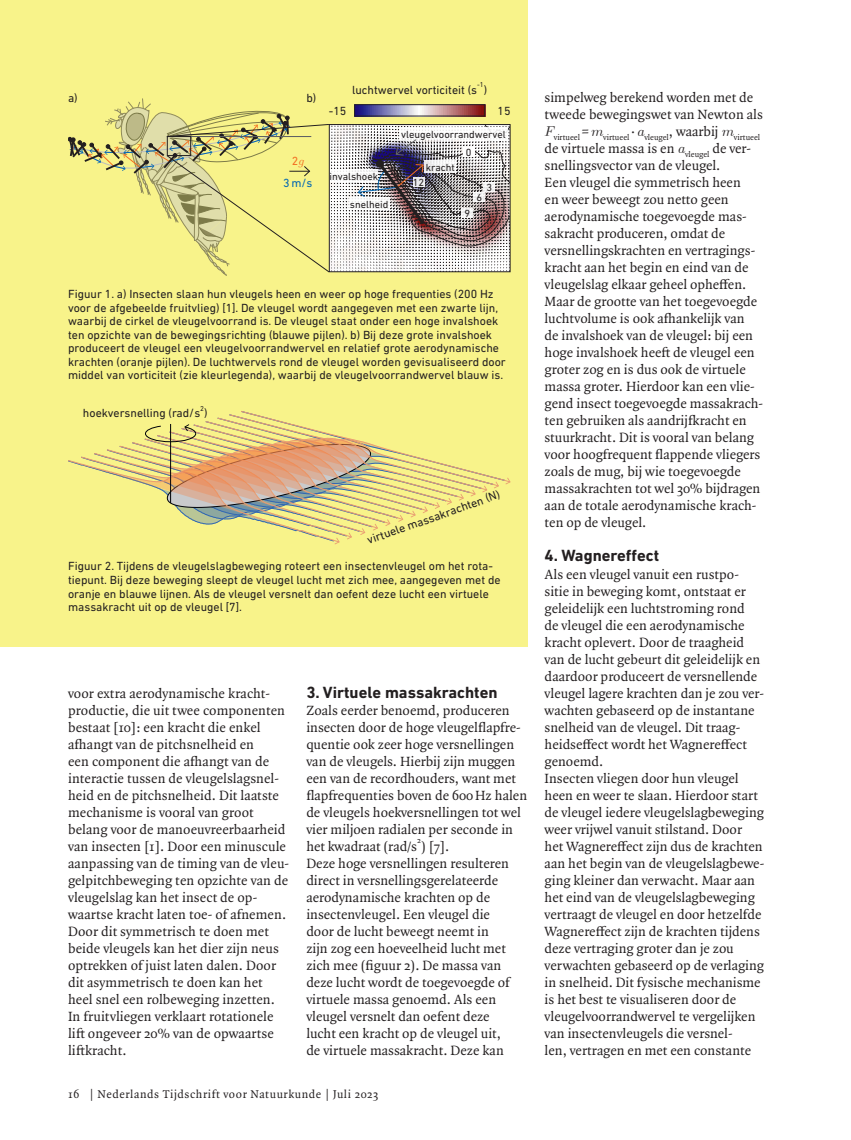
<style>
.page{position:relative;width:851px;height:1140px;background:#fff}
.page>*{position:absolute;margin:0;border:0;box-sizing:border-box;transform-origin:0 0}
.Subkop{font:700 16.5px "DIN Next LT Pro";color:#231f20}
.Platte_tekst{font:14.25px/17px "Quadraat Pro";color:#231f20}
.Kader_tekst___foto_b{font:12px/13.5px "DIN Next LT Pro";color:#231f20}
.t1{font:12px "Quadraat Pro";letter-spacing:.05em;color:#231f20}
.Kader_tekst___foto_b-2{font:12px "DIN Next LT Pro";color:#0166b3}
.Kader_tekst___foto_b-3{font:12px "DIN Next LT Pro";color:#f36e21}
.Kader_tekst___foto_b-4{font:10.5px "DIN Next LT Pro";color:#231f20}
.Platte_tekst-2{font:8.55px "Quadraat Pro";color:#231f20}
.Kader_tekst___foto_b-5{font:7.2px "DIN Next LT Pro";color:#231f20}
.s1{font-family:"CM Math";font-style:italic}
</style>
<div class="page">
<div style="left:0;top:0;width:527px;height:646px;background:#f8f38a"></div>
<svg style="left:68px;top:99px;width:441px;height:176px"></svg>
<svg style="left:68px;top:411px;width:442px;height:133px"></svg>
<p class="Kader_tekst___foto_b" style="left:68px;top:91px;width:11px">a)</p>
<p class="Kader_tekst___foto_b" style="left:306px;top:91px;width:11px">b)</p>
<p class="Kader_tekst___foto_b-3" style="left:292px;top:154px;width:14px">2<span class="s1">g</span></p>
<p class="Kader_tekst___foto_b-2" style="left:283px;top:176px;width:31px">3m/s</p>
<p class="Kader_tekst___foto_b-5" style="left:477px;top:81px;width:8px">-1</p>
<p class="Kader_tekst___foto_b" style="left:352px;top:83px;width:126px">luchtwervel vorticiteit (s</p>
<p class="Kader_tekst___foto_b" style="left:483px;top:83px;width:5px">)</p>
<p class="Kader_tekst___foto_b-4" style="left:401px;top:128px;width:106px">vleugelvoorrandwervel</p>
<p class="Kader_tekst___foto_b-4" style="left:426px;top:161px;width:30px">kracht</p>
<p class="Kader_tekst___foto_b-4" style="left:413px;top:177px;width:13px">12</p>
<p class="Kader_tekst___foto_b" style="left:329px;top:104px;width:19px">-15</p>
<p class="Kader_tekst___foto_b" style="left:497px;top:104px;width:15px">15</p>
<p class="Kader_tekst___foto_b-4" style="left:465px;top:147px;width:7px">0</p>
<p class="Kader_tekst___foto_b-4" style="left:329px;top:170px;width:50px">invalshoek</p>
<p class="Kader_tekst___foto_b-4" style="left:486px;top:181px;width:7px">3</p>
<p class="Kader_tekst___foto_b-4" style="left:350px;top:198px;width:40px">snelheid</p>
<p class="Kader_tekst___foto_b-4" style="left:476px;top:191px;width:7px">6</p>
<p class="Kader_tekst___foto_b-4" style="left:464px;top:207px;width:7px">9</p>
<p class="Kader_tekst___foto_b" style="left:68px;top:287px;width:439px">Figuur 1. a) Insecten slaan hun vleugels heen en weer op hoge frequenties (200 Hz voor de afgebeelde fruitvlieg) [1]. De vleugel wordt aangegeven met een zwarte lijn, waarbij de cirkel de vleugelvoorrand is. De vleugel staat onder een hoge invalshoek ten opzichte van de bewegingsrichting (blauwe pijlen). b) Bij deze grote invalshoek produceert de vleugel een vleugelvoorrandwervel en relatief grote aerodynamische krachten (oranje pijlen). De luchtwervels rond de vleugel worden gevisualiseerd door middel van vorticiteit (zie kleurlegenda), waarbij de vleugelvoorrandwervel blauw is.</p>
<p class="Kader_tekst___foto_b-5" style="left:200px;top:404px;width:5px">2</p>
<p class="Kader_tekst___foto_b" style="left:83px;top:406px;width:126px">hoekversnelling (rad/s )</p>
<p class="Kader_tekst___foto_b" style="left:365px;top:534px;width:141px;rotate:-20deg">virtuele massakrachten (N)</p>
<p class="Kader_tekst___foto_b" style="left:68px;top:559px;width:434px">Figuur 2. Tijdens de vleugelslagbeweging roteert een insectenvleugel om het rota&shy;tiepunt. Bij deze beweging sleept de vleugel lucht met zich mee, aangegeven met de oranje en blauwe lijnen. Als de vleugel versnelt dan oefent deze lucht een virtuele massakracht uit op de vleugel [7].</p>
<p class="Platte_tekst" style="left:68px;top:684px;width:223px">voor extra aerodynamische kracht&shy;productie, die uit twee componenten bestaat [10]: een kracht die enkel afhangt van de pitchsnelheid en<br>een component die afhangt van de interactie tussen de vleugelslagsnel&shy;heid en de pitchsnelheid. Dit laatste mechanisme is vooral van groot belang voor de manoeuvreerbaarheid van insecten [1]. Door een minuscule aanpassing van de timing van de vleu&shy;gelpitchbeweging ten opzichte van de vleugelslag kan het insect de op&shy;waartse kracht laten toe- of afnemen.<br>Door dit symmetrisch te doen met beide vleugels kan het dier zijn neus optrekken of juist laten dalen. Door dit asymmetrisch te doen kan het heel snel een rolbeweging inzetten.<br>In fruitvliegen verklaart rotationele lift ongeveer 20% van de opwaartse liftkracht.</p>
<p class="Subkop" style="left:306px;top:682px;width:193px">3. Virtuele massakrachten</p>
<p class="Platte_tekst" style="left:306px;top:701px;width:222px">Zoals eerder benoemd, produceren insecten door de hoge vleugelflapfre&shy;quentie ook zeer hoge versnellingen van de vleugels. Hierbij zijn muggen een van de recordhouders, want met flapfrequenties boven de 600Hz halen de vleugels hoekversnellingen tot wel vier miljoen radialen per seconde in het kwadraat (rad/s ) [7].</p>
<p class="Platte_tekst-2" style="left:417px;top:834px;width:5px">2</p>
<p class="Platte_tekst" style="left:306px;top:854px;width:204px">Deze hoge versnellingen resulteren direct in versnellingsgerelateerde aerodynamische krachten op de insectenvleugel. Een vleugel die door de lucht beweegt neemt in zijn zog een hoeveelheid lucht met zich mee (figuur 2). De massa van deze lucht wordt de toegevoegde of virtuele massa genoemd. Als een vleugel versnelt dan oefent deze lucht een kracht op de vleugel uit, de virtuele massakracht. Deze kan</p>
<p class="t1" style="left:68px;top:1086px;width:311px">16 | Nederlands Tijdschrift voor Natuurkunde | Juli 2023</p>
<p class="Platte_tekst" style="left:544px;top:89px;width:220px">simpelweg berekend worden met de tweede bewegingswet van Newton als</p>
<p class="Platte_tekst-2" style="left:544px;top:132px;width:217px"><sup>F</sup>virtueel <sup>=</sup><sup>m</sup>virtueel <sup>·</sup><sup>a</sup>vleugel<sup>,</sup> <sup>waarbij</sup> <sup>m</sup>virtueel</p>
<p class="Platte_tekst" style="left:544px;top:140px;width:208px">de virtuele massa is en <span class="s1">a</span><sub>vleugel</sub> de ver&shy;snellingsvector van de vleugel.</p>
<p class="Platte_tekst" style="left:544px;top:174px;width:220px">Een vleugel die symmetrisch heen<br>en weer beweegt zou netto geen aerodynamische toegevoegde mas&shy;sakracht produceren, omdat de versnellingskrachten en vertragings&shy;kracht aan het begin en eind van de vleugelslag elkaar geheel opheffen.<br>Maar de grootte van het toegevoegde luchtvolume is ook afhankelijk van<br>de invalshoek van de vleugel: bij een hoge invalshoek heeft de vleugel een groter zog en is dus ook de virtuele massa groter. Hierdoor kan een vlie&shy;gend insect toegevoegde massakrach&shy;ten gebruiken als aandrijfkracht en stuurkracht. Dit is vooral van belang voor hoogfrequent flappende vliegers zoals de mug, bij wie toegevoegde massakrachten tot wel 30% bijdragen aan de totale aerodynamische krach&shy;ten op de vleugel.</p>
<p class="Subkop" style="left:544px;top:546px;width:116px">4. Wagnereffect</p>
<p class="Platte_tekst" style="left:544px;top:565px;width:221px">Als een vleugel vanuit een rustpo&shy;sitie in beweging komt, ontstaat er geleidelijk een luchtstroming rond<br>de vleugel die een aerodynamische kracht oplevert. Door de traagheid van de lucht gebeurt dit geleidelijk en daardoor produceert de versnellende vleugel lagere krachten dan je zou ver&shy;wachten gebaseerd op de instantane snelheid van de vleugel. Dit traag&shy;heidseffect wordt het Wagnereffect genoemd.</p>
<p class="Platte_tekst" style="left:544px;top:769px;width:221px">Insecten vliegen door hun vleugel heen en weer te slaan. Hierdoor start de vleugel iedere vleugelslagbeweging weer vrijwel vanuit stilstand. Door het Wagnereffect zijn dus de krachten aan het begin van de vleugelslagbewe&shy;ging kleiner dan verwacht. Maar aan het eind van de vleugelslagbeweging vertraagt de vleugel en door hetzelfde Wagnereffect zijn de krachten tijdens deze vertraging groter dan je zou verwachten gebaseerd op de verlaging in snelheid. Dit fysische mechanisme is het best te visualiseren door de vleugelvoorrandwervel te vergelijken van insectenvleugels die versnel-<br>len, vertragen en met een constante</p>
</div>
